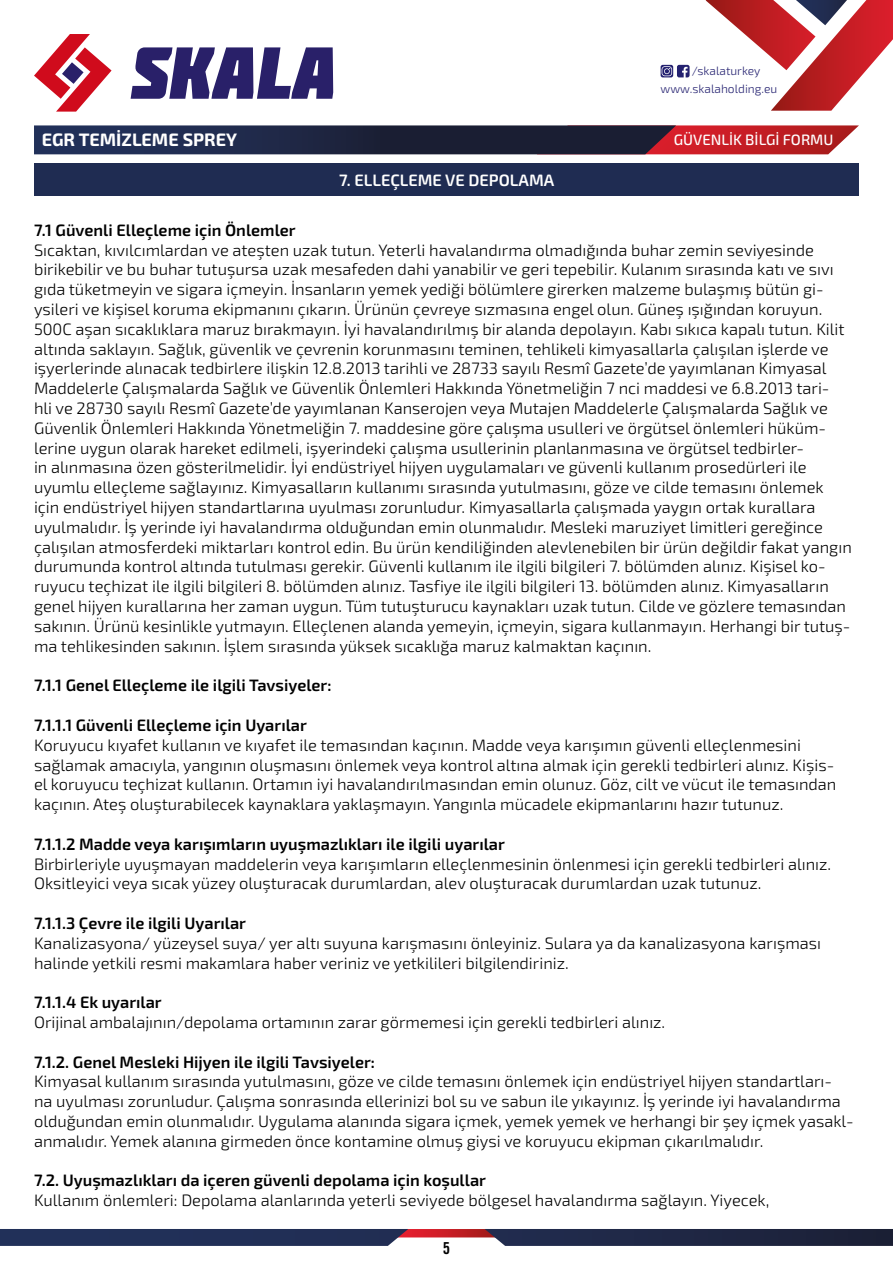
<style>
.page{position:relative;width:893px;height:1263px;background:#fff}
.page>*{position:absolute;margin:0;border:0;box-sizing:border-box;transform-origin:0 0}
.t1{font:700 18px "Exo 2";color:#fff}
.t2{font:300 16.5px/19.8px "Exo 2";color:#000}
.t3{font:600 16.5px "Exo 2";color:#000}
.t4{font:600 16.5px "Exo 2";color:#fff}
.t5{font:condensed 16.5px "Trade Gothic Bold Twenty";color:#000}
.t6{font:500 15px "Exo 2";color:#fff}
.t7{font:300 12px/17.4px "Exo 2";color:#242170}
</style>
<div class="page">
<svg style="left:0;top:1229px;width:893px;height:17px;background:#353756"></svg>
<svg style="left:34px;top:34px;width:78px;height:78px"></svg>
<svg style="left:131px;top:47px;width:202px;height:52px"></svg>
<svg style="left:706px;top:0;width:187px;height:111px"></svg>
<svg style="left:661px;top:65px;width:29px;height:12px"></svg>
<svg style="left:34px;top:125px;width:825px;height:29px;background:#482940"></svg>
<div style="left:34px;top:164px;width:825px;height:32px;background:#1f2c52"></div>
<p class="t7" style="left:661px;top:63px;width:118px;text-indent:31px">/skalaturkey www.skalaholding.eu</p>
<p class="t1" style="left:42px;top:129px;width:197px">EGR TEMİZLEME SPREY</p>
<p class="t6" style="left:674px;top:131px;width:161px">GÜVENLİK BİLGİ FORMU</p>
<p class="t4" style="left:339px;top:170px;width:217px">7. ELLEÇLEME VE DEPOLAMA</p>
<p class="t3" style="left:34px;top:220px;width:263px">7.1 Güvenli Elleçleme için Önlemler</p>
<p class="t2" style="left:34px;top:240px;width:819px">Sıcaktan, kıvılcımlardan ve ateşten uzak tutun. Yeterli havalandırma olmadığında buhar zemin seviyesinde birikebilir ve bu buhar tutuşursa uzak mesafeden dahi yanabilir ve geri tepebilir. Kulanım sırasında katı ve sıvı gıda tüketmeyin ve sigara içmeyin. İnsanların yemek yediği bölümlere girerken malzeme bulaşmış bütün gi&shy;ysileri ve kişisel koruma ekipmanını çıkarın. Ürünün çevreye sızmasına engel olun. Güneş ışığından koruyun.<br>500C aşan sıcaklıklara maruz bırakmayın. İyi havalandırılmış bir alanda depolayın. Kabı sıkıca kapalı tutun. Kilit altında saklayın. Sağlık, güvenlik ve çevrenin korunmasını teminen, tehlikeli kimyasallarla çalışılan işlerde ve işyerlerinde alınacak tedbirlere ilişkin 12.8.2013 tarihli ve 28733 sayılı Resmî Gazete’de yayımlanan Kimyasal Maddelerle Çalışmalarda Sağlık ve Güvenlik Önlemleri Hakkında Yönetmeliğin 7 nci maddesi ve 6.8.2013 tari&shy;hli ve 28730 sayılı Resmî Gazete’de yayımlanan Kanserojen veya Mutajen Maddelerle Çalışmalarda Sağlık ve Güvenlik Önlemleri Hakkında Yönetmeliğin 7. maddesine göre çalışma usulleri ve örgütsel önlemleri hüküm&shy;lerine uygun olarak hareket edilmeli, işyerindeki çalışma usullerinin planlanmasına ve örgütsel tedbirler-<br>in alınmasına özen gösterilmelidir. İyi endüstriyel hijyen uygulamaları ve güvenli kullanım prosedürleri ile uyumlu elleçleme sağlayınız. Kimyasalların kullanımı sırasında yutulmasını, göze ve cilde temasını önlemek için endüstriyel hijyen standartlarına uyulması zorunludur. Kimyasallarla çalışmada yaygın ortak kurallara uyulmalıdır. İş yerinde iyi havalandırma olduğundan emin olunmalıdır. Mesleki maruziyet limitleri gereğince çalışılan atmosferdeki miktarları kontrol edin. Bu ürün kendiliğinden alevlenebilen bir ürün değildir fakat yangın durumunda kontrol altında tutulması gerekir. Güvenli kullanım ile ilgili bilgileri 7. bölümden alınız. Kişisel ko&shy;ruyucu teçhizat ile ilgili bilgileri 8. bölümden alınız. Tasfiye ile ilgili bilgileri 13. bölümden alınız. Kimyasalların genel hijyen kurallarına her zaman uygun. Tüm tutuşturucu kaynakları uzak tutun. Cilde ve gözlere temasından sakının. Ürünü kesinlikle yutmayın. Elleçlenen alanda yemeyin, içmeyin, sigara kullanmayın. Herhangi bir tutuş&shy;ma tehlikesinden sakının. İşlem sırasında yüksek sıcaklığa maruz kalmaktan kaçının.</p>
<p class="t3" style="left:34px;top:676px;width:299px">7.1.1 Genel Elleçleme ile ilgili Tavsiyeler:</p>
<p class="t3" style="left:34px;top:715px;width:274px">7.1.1.1 Güvenli Elleçleme için Uyarılar</p>
<p class="t2" style="left:34px;top:735px;width:804px">Koruyucu kıyafet kullanın ve kıyafet ile temasından kaçının. Madde veya karışımın güvenli elleçlenmesini sağlamak amacıyla, yangının oluşmasını önlemek veya kontrol altına almak için gerekli tedbirleri alınız. Kişis&shy;el koruyucu teçhizat kullanın. Ortamın iyi havalandırılmasından emin olunuz. Göz, cilt ve vücut ile temasından kaçının. Ateş oluşturabilecek kaynaklara yaklaşmayın. Yangınla mücadele ekipmanlarını hazır tutunuz.</p>
<p class="t3" style="left:34px;top:834px;width:472px">7.1.1.2 Madde veya karışımların uyuşmazlıkları ile ilgili uyarılar</p>
<p class="t2" style="left:34px;top:854px;width:799px">Birbirleriyle uyuşmayan maddelerin veya karışımların elleçlenmesinin önlenmesi için gerekli tedbirleri alınız.<br>Oksitleyici veya sıcak yüzey oluşturacak durumlardan, alev oluşturacak durumlardan uzak tutunuz.</p>
<p class="t3" style="left:34px;top:913px;width:214px">7.1.1.3 Çevre ile ilgili Uyarılar</p>
<p class="t2" style="left:34px;top:933px;width:788px">Kanalizasyona/ yüzeysel suya/ yer altı suyuna karışmasını önleyiniz. Sulara ya da kanalizasyona karışması halinde yetkili resmi makamlara haber veriniz ve yetkilileri bilgilendiriniz.</p>
<p class="t3" style="left:34px;top:992px;width:129px">7.1.1.4 Ek uyarılar</p>
<p class="t2" style="left:34px;top:1012px;width:633px">Orijinal ambalajının/depolama ortamının zarar görmemesi için gerekli tedbirleri alınız.</p>
<p class="t3" style="left:34px;top:1052px;width:343px">7.1.2. Genel Mesleki Hijyen ile ilgili Tavsiyeler:</p>
<p class="t2" style="left:34px;top:1072px;width:821px">Kimyasal kullanım sırasında yutulmasını, göze ve cilde temasını önlemek için endüstriyel hijyen standartları&shy;na uyulması zorunludur. Çalışma sonrasında ellerinizi bol su ve sabun ile yıkayınız. İş yerinde iyi havalandırma olduğundan emin olunmalıdır. Uygulama alanında sigara içmek, yemek yemek ve herhangi bir şey içmek yasakl&shy;anmalıdır. Yemek alanına girmeden önce kontamine olmuş giysi ve koruyucu ekipman çıkarılmalıdır.</p>
<p class="t3" style="left:34px;top:1171px;width:453px">7.2. Uyuşmazlıkları da içeren güvenli depolama için koşullar</p>
<p class="t2" style="left:34px;top:1191px;width:737px">Kullanım önlemleri: Depolama alanlarında yeterli seviyede bölgesel havalandırma sağlayın. Yiyecek,</p>
<p class="t5" style="left:443px;top:1238px;width:9px">5</p>
</div>
